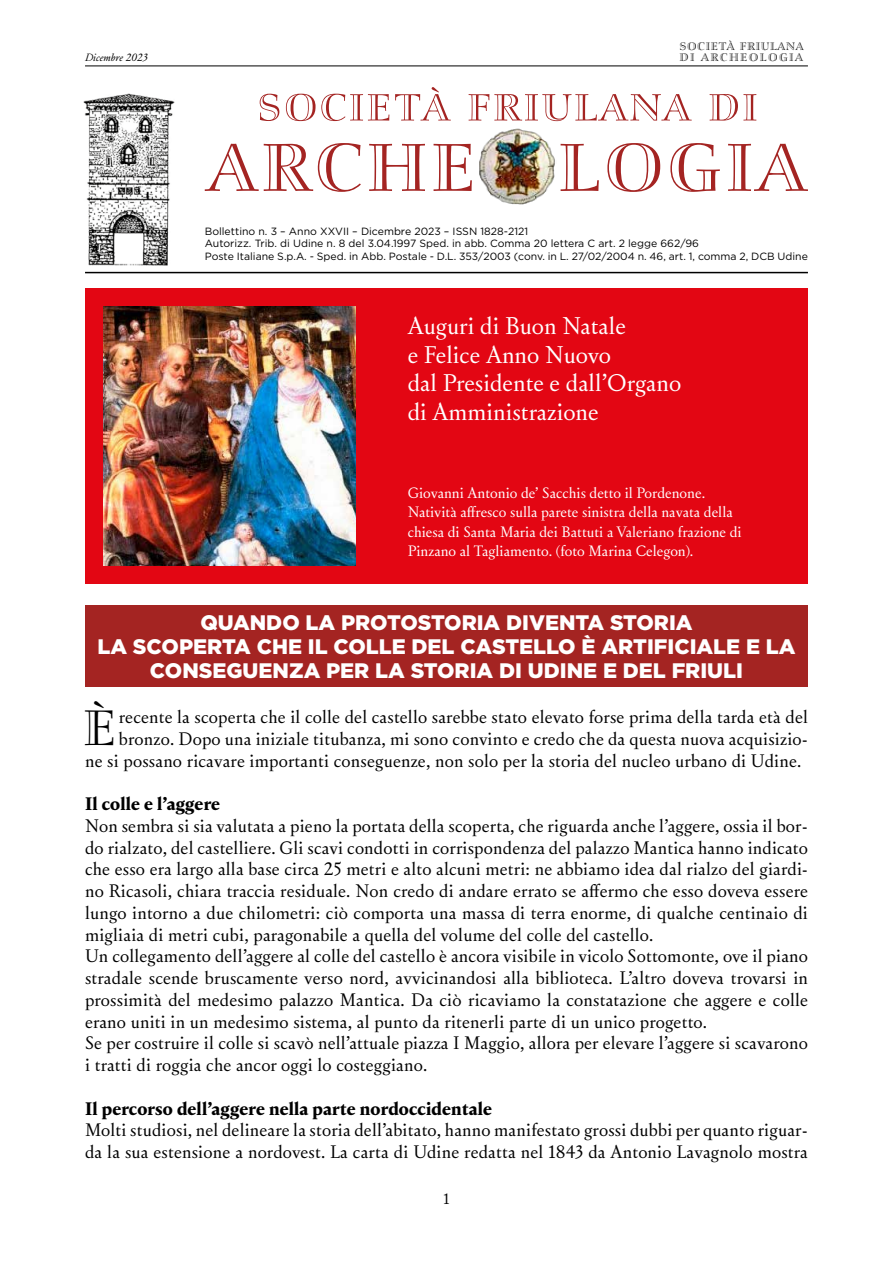
<style>
.page{position:relative;width:893px;height:1263px;background:#fff}
.page>*{position:absolute;margin:0;border:0;box-sizing:border-box;transform-origin:0 0}
.t1{font:48.45px "Smaragd LT Std";color:#000}
.t2{font:300 24px/28.5px "Typografia";color:#fff}
.t3{font:900 21px/24px "Gotham";color:#fff;text-align:center}
.t4{font:300 18px/21.8px "Typografia";letter-spacing:.01em;color:#000}
.t5{font:700 18px "Typografia";letter-spacing:.01em;color:#000}
.t6{font:300 15px/19.5px "Typografia";color:#fff}
.t7{font:300 15px "Typografia";color:#000}
.t8{font:10.5px/12.6px "Gotham";color:#000}
.t9{font:10.5px "Smaragd LT Std";color:#000}
.t10{font:10.5px "Smaragd LT Std";letter-spacing:.08em;color:#000}
.t11{font:italic 300 10.5px "Typografia";color:#000}
</style>
<div class="page">
<hr style="left:85px;top:66px;width:723px;height:1px;background:#000">
<div style="left:85px;top:605px;width:723px;height:81px;background:#a42422"></div>
<div style="left:85px;top:288px;width:723px;height:296px;background:#e30613"></div>
<img style="left:103px;top:307px;width:252px;height:258px">
<svg style="left:205px;top:143px;width:603px;height:49px"></svg>
<svg style="left:260px;top:87px;width:496px;height:34px"></svg>
<img style="left:479px;top:128px;width:77px;height:76px">
<img style="left:83px;top:93px;width:92px;height:173px">
<hr style="left:85px;top:272px;width:723px;height:1px;background:#000">
<p class="t9" style="left:679px;top:40px;width:126px">SOCIETÀ FRIULANA</p>
<p class="t11" style="left:85px;top:51px;width:64px">Dicembre 2023</p>
<p class="t10" style="left:679px;top:50px;width:126px">DI ARCHEOLOGIA</p>
<p class="t8" style="left:205px;top:225px;width:605px">Bollettino n. 3 – Anno XXVII – Dicembre 2023 – ISSN 1828-2121<br>Autorizz. Trib. di Udine n. 8 del 3.04.1997 Sped. in abb. Comma 20 lettera C art. 2 legge 662/96<br>Poste Italiane S.p.A. - Sped. in Abb. Postale - D.L. 353/2003 (conv. in L. 27/02/2004 n. 46, art. 1, comma 2, DCB Udine</p>
<h2 class="t2" style="left:408px;top:312px;width:275px">Auguri di Buon Natale<br>e Felice Anno Nuovo<br>dal Presidente e dall'Organo di Amministrazione</h2>
<p class="t6" style="left:408px;top:483px;width:336px">Giovanni Antonio de' Sacchis detto il Pordenone.<br>Natività affresco sulla parete sinistra della navata della chiesa di Santa Maria dei Battuti a Valeriano frazione di Pinzano al Tagliamento. (foto Marina Celegon).</p>
<p class="t3" style="left:98px;top:610px;width:699px">QUANDO LA PROTOSTORIA DIVENTA STORIA<br>LA SCOPERTA CHE IL COLLE DEL CASTELLO È ARTIFICIALE E LA<br>CONSEGUENZA PER LA STORIA DI UDINE E DEL FRIULI</p>
<h1 class="t1" style="left:82px;top:698px;width:38px">È</h1>
<p class="t4" style="left:119px;top:706px;width:690px">recente la scoperta che il colle del castello sarebbe stato elevato forse prima della tarda età del</p>
<p class="t4" style="left:119px;top:728px;width:691px">bronzo. Dopo una iniziale titubanza, mi sono convinto e credo che da questa nuova acquisizio-</p>
<p class="t4" style="left:85px;top:750px;width:718px">ne si possano ricavare importanti conseguenze, non solo per la storia del nucleo urbano di Udine.</p>
<p class="t5" style="left:85px;top:792px;width:137px">Il colle e l’aggere</p>
<p class="t4" style="left:85px;top:815px;width:724px">Non sembra si sia valutata a pieno la portata della scoperta, che riguarda anche l’aggere, ossia il bor&shy;do rialzato, del castelliere. Gli scavi condotti in corrispondenza del palazzo Mantica hanno indicato che esso era largo alla base circa 25 metri e alto alcuni metri: ne abbiamo idea dal rialzo del giardi&shy;no Ricasoli, chiara traccia residuale. Non credo di andare errato se affermo che esso doveva essere lungo intorno a due chilometri: ciò comporta una massa di terra enorme, di qualche centinaio di migliaia di metri cubi, paragonabile a quella del volume del colle del castello.<br>Un collegamento dell’aggere al colle del castello è ancora visibile in vicolo Sottomonte, ove il piano stradale scende bruscamente verso nord, avvicinandosi alla biblioteca. L’altro doveva trovarsi in prossimità del medesimo palazzo Mantica. Da ciò ricaviamo la constatazione che aggere e colle erano uniti in un medesimo sistema, al punto da ritenerli parte di un unico progetto.<br>Se per costruire il colle si scavò nell’attuale piazza I Maggio, allora per elevare l’aggere si scavarono i tratti di roggia che ancor oggi lo costeggiano.</p>
<p class="t5" style="left:85px;top:1096px;width:408px">Il percorso dell’aggere nella parte nordoccidentale</p>
<p class="t4" style="left:85px;top:1119px;width:724px">Molti studiosi, nel delineare la storia dell’abitato, hanno manifestato grossi dubbi per quanto riguar&shy;da la sua estensione a nordovest. La carta di Udine redatta nel 1843 da Antonio Lavagnolo mostra</p>
<p class="t7" style="left:443px;top:1189px;width:7px">1</p>
</div>
